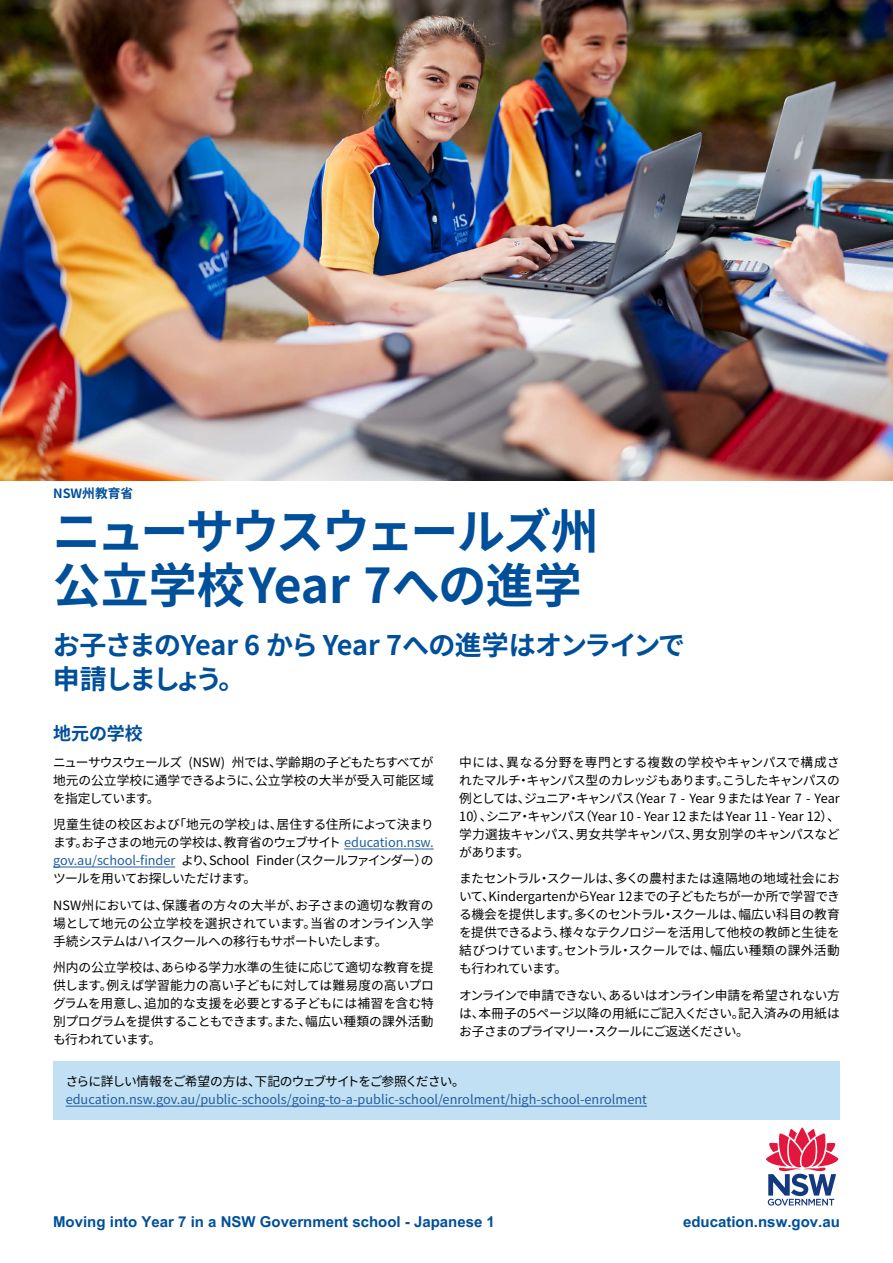
<style>
.page{position:relative;width:893px;height:1263px;background:#fff}
.page>*{position:absolute;margin:0;border:0;box-sizing:border-box;transform-origin:0 0}
.Heading_1{font:700 48px/54px "Noto Sans CJ Kjp";letter-spacing:-.03em;color:#004f9a}
.Heading_2{font:700 27px/34.5px "Noto Sans CJ Kjp";letter-spacing:-.05em;color:#004f9a}
.Heading_3{font:700 18px "Noto Sans CJ Kjp";color:#004f9a}
.t1{font:700 15px "Arial Unicode MS";color:#004f9a}
.Body_text{font:12.75px/18px "Noto Sans CJ Kjp";letter-spacing:-.03em;color:#000;text-align:justify}
.Body_text-2{font:12.75px/18px "Noto Sans CJ Kjp";color:#215e9e}
.Headers{font:700 12.75px "Noto Sans CJ Kjp";color:#004f9a}
.s1{color:#215e9e}
.s2{color:#000}
</style>
<div class="page">
<svg style="left:766px;top:1127px;width:73px;height:78px"></svg>
<img style="left:0;top:0;width:893px;height:481px">
<hr style="left:344px;top:849px;width:90px;height:1px;background:#215e9e">
<hr style="left:53px;top:867px;width:122px;height:1px;background:#215e9e">
<div style="left:53px;top:1061px;width:787px;height:58px;background:#c1e0f4"></div>
<hr style="left:66px;top:1106px;width:581px;height:1px;background:#215e9e">
<p class="Headers" style="left:53px;top:486px;width:82px">NSW州教育省</p>
<h1 class="Heading_1" style="left:53px;top:505px;width:547px">ニューサウスウェールズ州公立学校Year 7への進学</h1>
<h2 class="Heading_2" style="left:53px;top:628px;width:634px">お子さまのYear 6 から Year 7への進学はオンラインで申請しましょう。</h2>
<h3 class="Heading_3" style="left:53px;top:723px;width:91px">地元の学校</h3>
<p class="Body_text" style="left:53px;top:753px;width:382px">ニューサウスウェールズ (NSW) 州では、学齢期の子どもたちすべてが地元の公立学校に通学できるように、公立学校の大半が受入可能区域を指定しています。</p>
<p class="Body_text" style="left:53px;top:816px;width:382px">児童生徒の校区および「地元の学校」は、居住する住所によって決まります。お子さまの地元の学校は、教育省のウェブサイト <span class="s1">education.nsw. gov.au/school-finder</span> より、School Finder（スクールファインダー）のツールを用いてお探しいただけます。</p>
<p class="Body_text" style="left:53px;top:896px;width:382px">NSW州においては、保護者の方々の大半が、お子さまの適切な教育の場として地元の公立学校を選択されています。当省のオンライン入学手続システムはハイスクールへの移行もサポートいたします。</p>
<p class="Body_text" style="left:53px;top:959px;width:382px">州内の公立学校は、あらゆる学力水準の生徒に応じて適切な教育を提供します。例えば学習能力の高い子どもに対しては難易度の高いプログラムを用意し、追加的な支援を必要とする子どもには補習を含む特別プログラムを提供することもできます。また、幅広い種類の課外活動も行われています。</p>
<p class="Body_text" style="left:459px;top:753px;width:382px">中には、異なる分野を専門とする複数の学校やキャンパスで構成されたマルチ・キャンパス型のカレッジもあります。こうしたキャンパスの例としては、ジュニア・キャンパス（Year 7 - Year 9またはYear 7 - Year 10）、シニア・キャンパス（Year 10 - Year 12またはYear 11 - Year 12）、学力選抜キャンパス、男女共学キャンパス、男女別学のキャンパスなどがあります。</p>
<p class="Body_text" style="left:459px;top:870px;width:382px">またセントラル・スクールは、多くの農村または遠隔地の地域社会において、KindergartenからYear 12までの子どもたちが一か所で学習できる機会を提供します。多くのセントラル・スクールは、幅広い科目の教育を提供できるよう、様々なテクノロジーを活用して他校の教師と生徒を結びつけています。セントラル・スクールでは、幅広い種類の課外活動も行われています。</p>
<p class="Body_text" style="left:459px;top:986px;width:382px">オンラインで申請できない、あるいはオンライン申請を希望されない方は、本冊子の5ページ以降の用紙にご記入ください。記入済みの用紙はお子さまのプライマリー・スクールにご返送ください。</p>
<p class="Body_text-2" style="left:66px;top:1073px;width:583px"><span class="s2">さらに詳しい情報をご希望の方は、下記のウェブサイトをご参照ください。</span>education.nsw.gov.au/public-schools/going-to-a-public-school/enrolment/high-school-enrolment</p>
<p class="t1" style="left:53px;top:1210px;width:443px">Moving into Year 7 in a NSW Government school - Japanese 1</p>
<p class="t1" style="left:683px;top:1210px;width:158px">education.nsw.gov.au</p>
</div>
